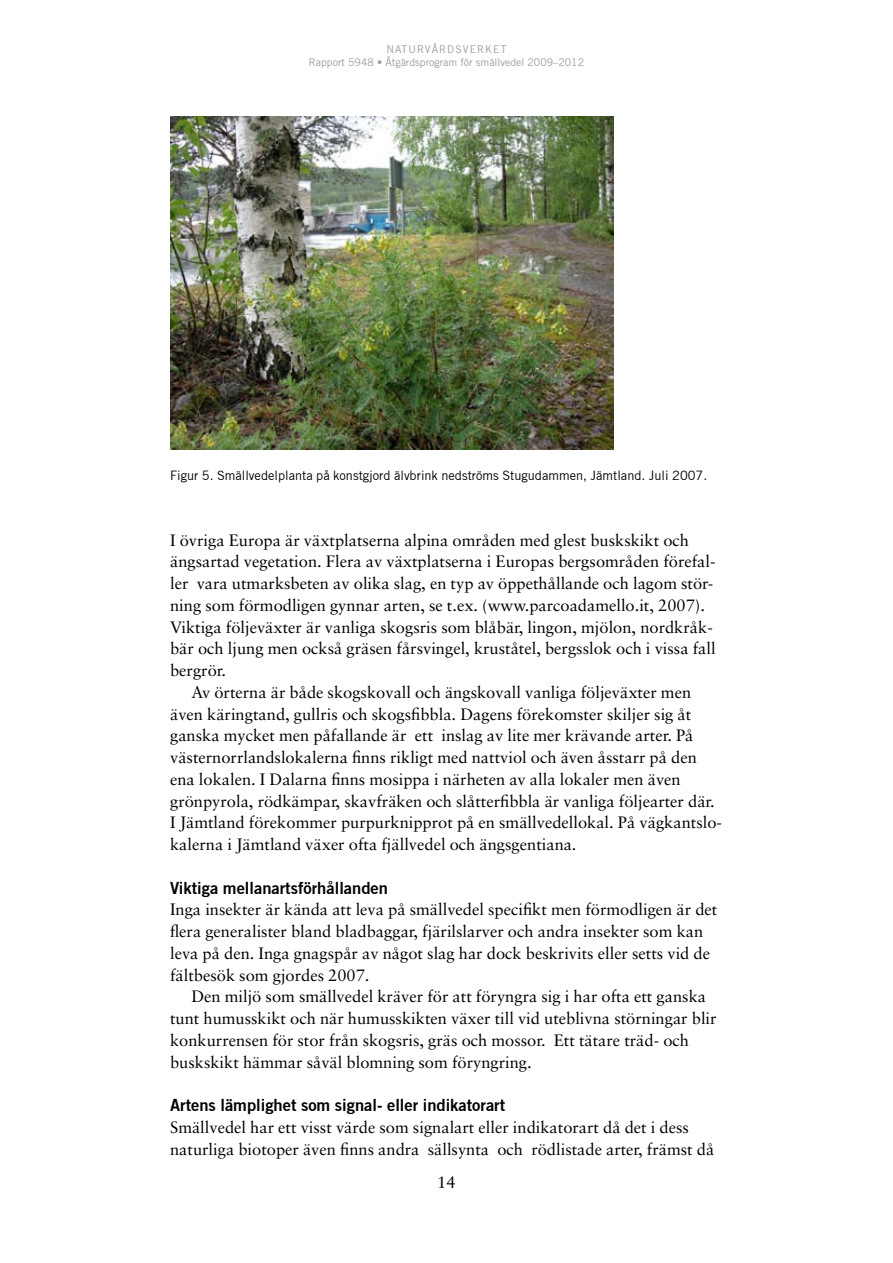
<style>
.page{position:relative;width:893px;height:1263px;background:#fff}
.page>*{position:absolute;margin:0;border:0;box-sizing:border-box;transform-origin:0 0}
.t1{font:16.5px/21.8px "Sabon";color:#000}
.t2{font:16.5px "Trade Gothic Bold Two";color:#000}
.t3{font:12.75px "Trade Gothic";color:#000}
.t4{font:10.5px/13.5px "Trade Gothic";color:#9c9d9f;text-align:center}
.s1{font-style:italic}
</style>
<div class="page">
<img style="left:170px;top:117px;width:444px;height:333px">
<p class="t4" style="left:309px;top:42px;width:277px">NATURVÅRDSVERKET<br>Rapport 5948 • Åtgärdsprogram för smällvedel 2009–2012</p>
<p class="t3" style="left:170px;top:468px;width:539px">Figur 5. Smällvedelplanta på konstgjord älvbrink nedströms Stugudammen, Jämtland. Juli 2007.</p>
<p class="t1" style="left:170px;top:529px;width:547px">I övriga Europa är växtplatserna alpina områden med glest buskskikt och ängsartad vegetation. Flera av växtplatserna i Europas bergsområden förefal&shy;ler vara utmarksbeten av olika slag, en typ av öppethållande och lagom stör&shy;ning som förmodligen gynnar arten, se t.ex. (www.parcoadamello.it, 2007).<br>Viktiga följeväxter är vanliga skogsris som blåbär, lingon, mjölon, nordkråk&shy;bär och ljung men också gräsen fårsvingel, kruståtel, bergsslok och i vissa fall bergrör.</p>
<p class="t1" style="left:170px;top:681px;width:553px;text-indent:21px">Av örterna är både skogskovall och ängskovall vanliga följeväxter men även käringtand, gullris och skogsfibbla. Dagens förekomster skiljer sig åt ganska mycket men påfallande är ett inslag av lite mer krävande arter. På västernorrlandslokalerna finns rikligt med nattviol och även åsstarr på den ena lokalen. I Dalarna finns mosippa i närheten av alla lokaler men även grönpyrola, rödkämpar, skavfräken och slåtterfibbla är vanliga följearter där.<br>I Jämtland förekommer purpurknipprot på en smällvedellokal. På vägkantslo&shy;kalerna i Jämtland växer ofta fjällvedel och ängsgentiana<span class="s1">.</span></p>
<p class="t2" style="left:170px;top:877px;width:219px">Viktiga mellanartsförhållanden</p>
<p class="t1" style="left:170px;top:899px;width:549px">Inga insekter är kända att leva på smällvedel specifikt men förmodligen är det flera generalister bland bladbaggar, fjärilslarver och andra insekter som kan leva på den. Inga gnagspår av något slag har dock beskrivits eller setts vid de fältbesök som gjordes 2007.</p>
<p class="t1" style="left:170px;top:986px;width:548px;text-indent:21px">Den miljö som smällvedel kräver för att föryngra sig i har ofta ett ganska tunt humusskikt och när humusskikten växer till vid uteblivna störningar blir konkurrensen för stor från skogsris, gräs och mossor. Ett tätare träd- och buskskikt hämmar såväl blomning som föryngring.</p>
<p class="t2" style="left:170px;top:1095px;width:337px">Artens lämplighet som signal- eller indikatorart</p>
<p class="t1" style="left:170px;top:1116px;width:546px">Smällvedel har ett visst värde som signalart eller indikatorart då det i dess naturliga biotoper även finns andra sällsynta och rödlistade arter, främst då</p>
<p class="t1" style="left:437px;top:1171px;width:20px">14</p>
</div>
